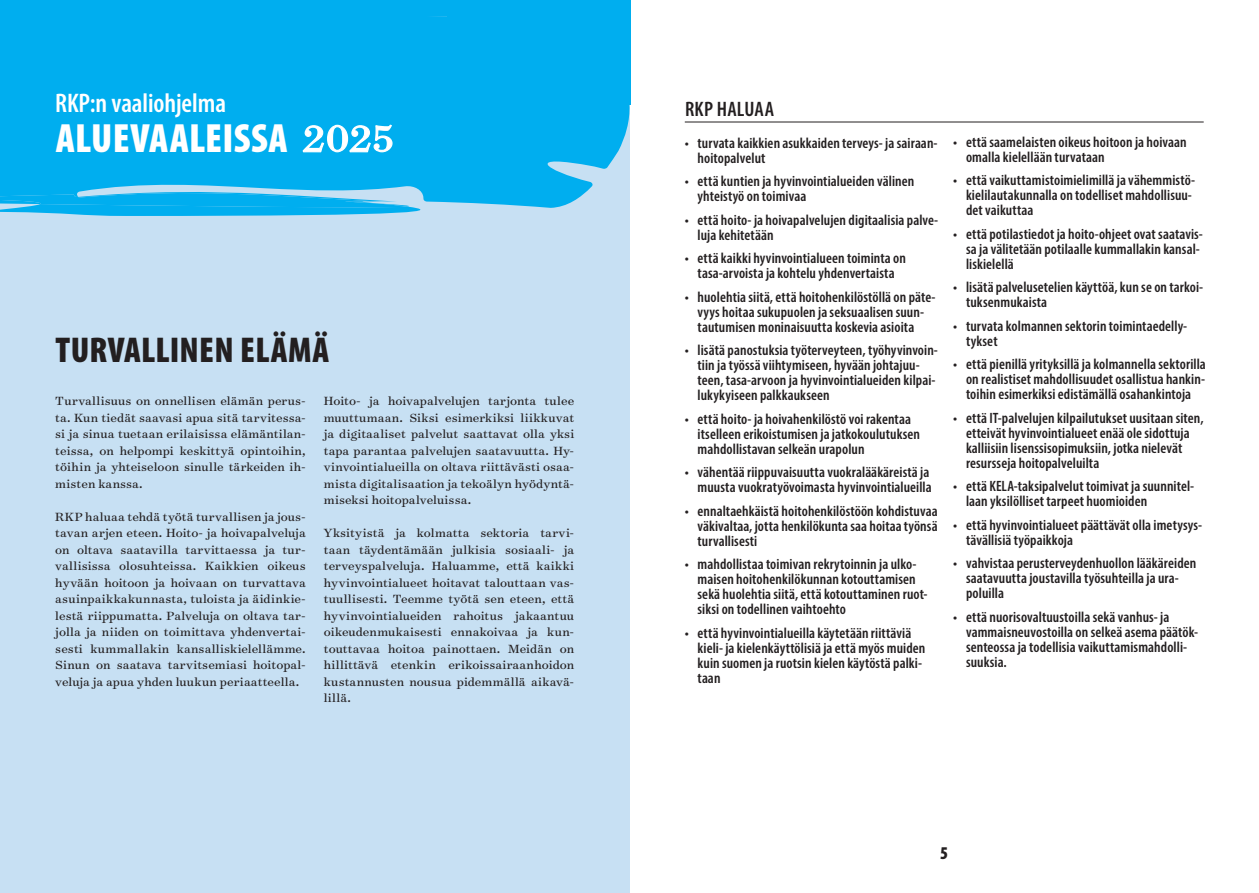
<style>
.page{position:relative;width:1259px;height:893px;background:#fff}
.page>*{position:absolute;margin:0;border:0;box-sizing:border-box;transform-origin:0 0}
.t1{font:900 condensed 41.1px "Myriad Pro";letter-spacing:.005em;color:#fff}
.t2{font:900 condensed 36px "Myriad Pro";letter-spacing:.005em;color:#231f20}
.t3{font:600 condensed 27px "Myriad Pro";letter-spacing:-.005em;color:#fff}
.VI_VILL{font:600 condensed 21px "Myriad Pro";letter-spacing:.01em;color:#231f20}
.t4{font:900 condensed 18px "Myriad Pro";color:#231f20}
.VI_VILL-2{font:600 condensed 15px/15px "Myriad Pro";letter-spacing:.005em;color:#231f20}
.t5{font:13.5px/16.5px "Surveyor Text";color:#231f20;text-align:justify}
</style>
<div class="page">
<div style="left:0;top:0;width:629px;height:893px;background:#c7e0f3"></div>
<div style="left:0;top:0;width:631px;height:208px;background:#00aeef"></div>
<svg style="left:426px;top:17px;width:21px;height:1px"></svg>
<svg style="left:0;top:188px;width:440px;height:28px"></svg>
<svg style="left:302px;top:124px;width:91px;height:31px;background:#60ccf4"></svg>
<div style="left:447px;top:0;width:183px;height:105px;background:#00aeef"></div>
<hr style="left:685px;top:122px;width:518px;height:1px;background:#231f20">
<p class="t3" style="left:55px;top:87px;width:172px">RKP:n vaaliohjelma</p>
<p class="t1" style="left:56px;top:112px;width:233px">ALUEVAALEISSA</p>
<p class="t2" style="left:56px;top:327px;width:275px">TURVALLINEN ELÄMÄ</p>
<p class="t5" style="left:324px;top:392px;width:252px">Hoito- ja hoivapalvelujen tarjonta tulee muuttumaan. Siksi esimerkiksi liikkuvat ja digitaaliset palvelut saattavat olla yksi tapa parantaa palvelujen saatavuutta. Hy&shy;vinvointialueilla on oltava riittävästi osaa&shy;mista digitalisaation ja tekoälyn hyödyntä&shy;miseksi hoitopalveluissa.</p>
<p class="t5" style="left:324px;top:524px;width:252px">Yksityistä ja kolmatta sektoria tarvi&shy;taan täydentämään julkisia sosiaali- ja terveyspalveluja. Haluamme, että kaikki hyvinvointialueet hoitavat talouttaan vas&shy;tuullisesti. Teemme työtä sen eteen, että hyvinvointialueiden rahoitus jakaantuu oikeudenmukaisesti ennakoivaa ja kun&shy;touttavaa hoitoa painottaen. Meidän on hillittävä etenkin erikoissairaanhoidon kustannusten nousua pidemmällä aikavä&shy;lillä.</p>
<p class="t5" style="left:55px;top:392px;width:252px">Turvallisuus on onnellisen elämän perus&shy;ta. Kun tiedät saavasi apua sitä tarvitessa&shy;si ja sinua tuetaan erilaisissa elämäntilan&shy;teissa, on helpompi keskittyä opintoihin, töihin ja yhteiseloon sinulle tärkeiden ih&shy;misten kanssa.</p>
<p class="t5" style="left:55px;top:508px;width:252px">RKP haluaa tehdä työtä turvallisen ja jous&shy;tavan arjen eteen. Hoito- ja hoivapalveluja on oltava saatavilla tarvittaessa ja tur&shy;vallisissa olosuhteissa. Kaikkien oikeus hyvään hoitoon ja hoivaan on turvattava asuinpaikkakunnasta, tuloista ja äidinkie&shy;lestä riippumatta. Palveluja on oltava tar&shy;jolla ja niiden on toimittava yhdenvertai&shy;sesti kummallakin kansalliskielellämme.<br>Sinun on saatava tarvitsemiasi hoitopal&shy;veluja ja apua yhden luukun periaatteella.</p>
<p class="VI_VILL" style="left:685px;top:96px;width:91px">RKP HALUAA</p>
<p class="VI_VILL-2" style="left:697px;top:135px;width:242px;text-indent:-13px">• turvata kaikkien asukkaiden terveys- ja sairaan&shy;hoitopalvelut</p>
<p class="VI_VILL-2" style="left:697px;top:174px;width:218px;text-indent:-13px">• että kuntien ja hyvinvointialueiden välinen yhteistyö on toimivaa</p>
<p class="VI_VILL-2" style="left:697px;top:212px;width:242px;text-indent:-13px">• että hoito- ja hoivapalvelujen digitaalisia palve&shy;luja kehitetään</p>
<p class="VI_VILL-2" style="left:685px;top:251px;width:223px;text-align:center">• että kaikki hyvinvointialueen toiminta on tasa-arvoista ja kohtelu yhdenvertaista</p>
<p class="VI_VILL-2" style="left:685px;top:289px;width:252px;text-align:center">• huolehtia siitä, että hoitohenkilöstöllä on päte&shy;vyys hoitaa sukupuolen ja seksuaalisen suun&shy;tautumisen moninaisuutta koskevia asioita</p>
<p class="VI_VILL-2" style="left:697px;top:343px;width:242px;text-indent:-13px">• lisätä panostuksia työterveyteen, työhyvinvoin&shy;tiin ja työssä viihtymiseen, hyvään johtajuu&shy;teen, tasa-arvoon ja hyvinvointialueiden kilpai&shy;lukykyiseen palkkaukseen</p>
<p class="VI_VILL-2" style="left:697px;top:411px;width:224px;text-indent:-13px">• että hoito- ja hoivahenkilöstö voi rakentaa itselleen erikoistumisen ja jatkokoulutuksen mahdollistavan selkeän urapolun</p>
<p class="VI_VILL-2" style="left:685px;top:465px;width:248px;text-align:right">• vähentää riippuvaisuutta vuokralääkäreistä ja muusta vuokratyövoimasta hyvinvointialueilla</p>
<p class="VI_VILL-2" style="left:697px;top:503px;width:242px;text-align:justify;text-indent:-13px">• ennaltaehkäistä hoitohenkilöstöön kohdistuvaa väkivaltaa, jotta henkilökunta saa hoitaa työnsä turvallisesti</p>
<p class="VI_VILL-2" style="left:697px;top:557px;width:231px;text-indent:-13px">• mahdollistaa toimivan rekrytoinnin ja ulko&shy;maisen hoitohenkilökunnan kotouttamisen sekä huolehtia siitä, että kotouttaminen ruot&shy;siksi on todellinen vaihtoehto</p>
<p class="VI_VILL-2" style="left:697px;top:625px;width:229px;text-indent:-13px">• että hyvinvointialueilla käytetään riittäviä kieli- ja kielenkäyttölisiä ja että myös muiden kuin suomen ja ruotsin kielen käytöstä palki&shy;taan</p>
<p class="VI_VILL-2" style="left:966px;top:134px;width:222px;text-indent:-13px">• että saamelaisten oikeus hoitoon ja hoivaan omalla kielellään turvataan</p>
<p class="VI_VILL-2" style="left:966px;top:172px;width:231px;text-indent:-13px">• että vaikuttamistoimielimillä ja vähemmistö&shy;kielilautakunnalla on todelliset mahdollisuu&shy;det vaikuttaa</p>
<p class="VI_VILL-2" style="left:966px;top:226px;width:238px;text-indent:-13px">• että potilastiedot ja hoito-ohjeet ovat saatavis&shy;sa ja välitetään potilaalle kummallakin kansal&shy;liskielellä</p>
<p class="VI_VILL-2" style="left:966px;top:279px;width:239px;text-indent:-13px">• lisätä palvelusetelien käyttöä, kun se on tarkoi&shy;tuksenmukaista</p>
<p class="VI_VILL-2" style="left:966px;top:318px;width:223px;text-indent:-13px">• turvata kolmannen sektorin toimintaedelly&shy;tykset</p>
<p class="VI_VILL-2" style="left:966px;top:356px;width:241px;text-align:justify;text-indent:-13px">• että pienillä yrityksillä ja kolmannella sektorilla on realistiset mahdollisuudet osallistua hankin&shy;toihin esimerkiksi edistämällä osahankintoja</p>
<p class="VI_VILL-2" style="left:966px;top:410px;width:239px;text-indent:-13px">• että IT-palvelujen kilpailutukset uusitaan siten, etteivät hyvinvointialueet enää ole sidottuja kalliisiin lisenssisopimuksiin, jotka nielevät resursseja hoitopalveluilta</p>
<p class="VI_VILL-2" style="left:966px;top:478px;width:230px;text-indent:-13px">• että KELA-taksipalvelut toimivat ja suunnitel&shy;laan yksilölliset tarpeet huomioiden</p>
<p class="VI_VILL-2" style="left:966px;top:517px;width:238px;text-indent:-13px">• että hyvinvointialueet päättävät olla imetysys&shy;tävällisiä työpaikkoja</p>
<p class="VI_VILL-2" style="left:966px;top:555px;width:232px;text-indent:-13px">• vahvistaa perusterveydenhuollon lääkäreiden saatavuutta joustavilla työsuhteilla ja ura&shy;poluilla</p>
<p class="VI_VILL-2" style="left:966px;top:609px;width:234px;text-indent:-13px">• että nuorisovaltuustoilla sekä vanhus- ja vammaisneuvostoilla on selkeä asema päätök&shy;senteossa ja todellisia vaikuttamismahdolli&shy;suuksia.</p>
<p class="t4" style="left:940px;top:841px;width:9px">5</p>
</div>
